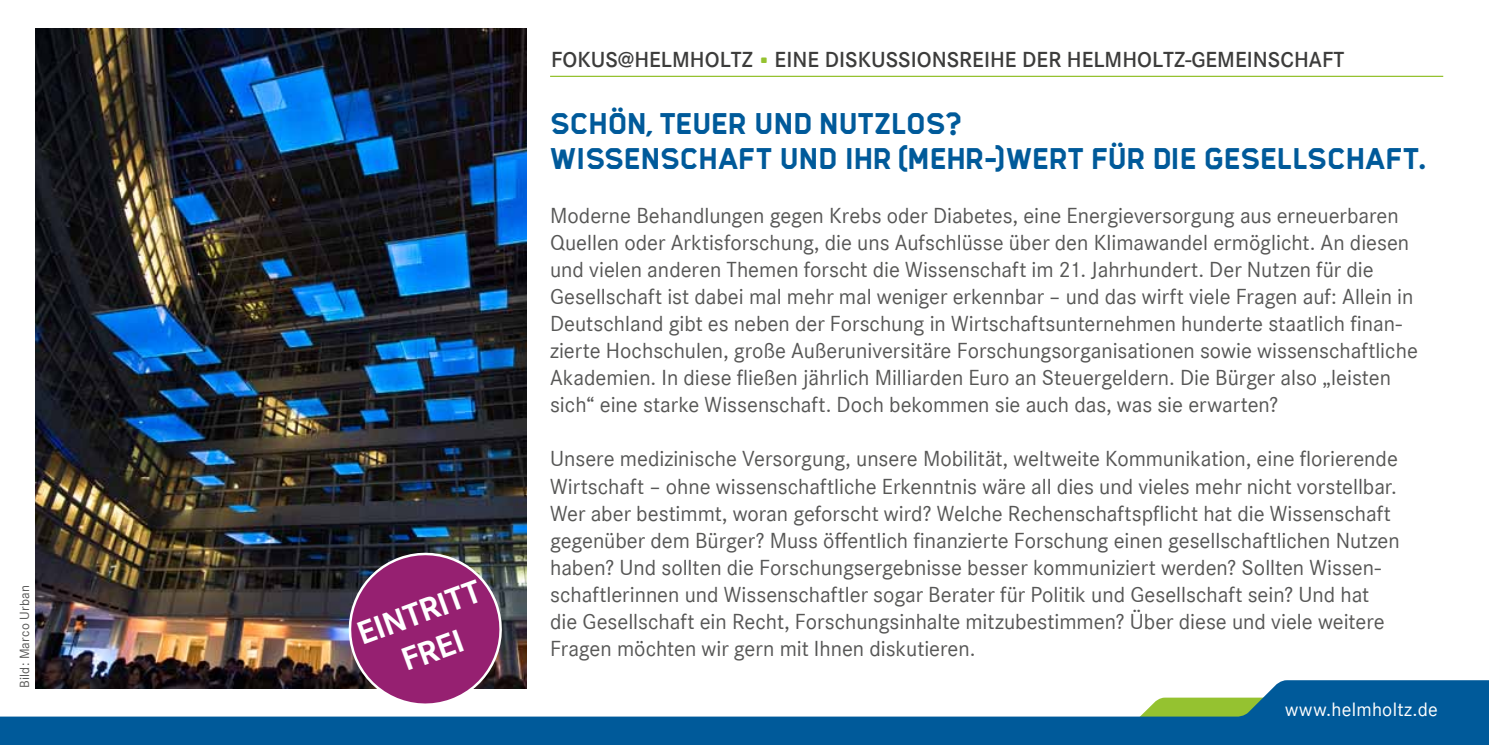
<style>
.page{position:relative;width:1489px;height:745px;background:#fff}
.page>*{position:absolute;margin:0;border:0;box-sizing:border-box;transform-origin:0 0}
.t1{font:700 33.25px/40px "Corporate S";color:#fff;text-align:center}
.t2{font:700 29.5px/35px "Hermann";color:#005a9a}
.t3{font:22.5px/27px "Corporate S";color:#575756}
.t4{font:600 22.5px "Corporate S";color:#3c3c3b}
.t5{font:20px "Corporate S";letter-spacing:.015em;color:#fff}
.t6{font:13.75px "Corporate S";letter-spacing:.025em;color:#575756}
.s1{font-family:"Hermann";font-weight:700;font-size:20px;color:#95c230}
</style>
<div class="page">
<svg style="left:0;top:680px;width:1488px;height:64px;fill:#005a9a"></svg>
<hr style="left:550px;top:76px;width:892px;height:1px;background:#95c230">
<img style="left:35px;top:28px;width:492px;height:659px">
<svg style="left:340px;top:544px;width:170px;height:170px;background:#8c4678"></svg>
<p class="t6" style="left:16px;top:687px;width:105px;rotate:-90deg">Bild: Marco Urban</p>
<h1 class="t1" style="left:351px;top:614px;width:131px;rotate:-20deg">EINTRITT<br>FREI</h1>
<p class="t4" style="left:551px;top:44px;width:26px">FOKUS</p>
<p class="t4" style="left:618px;top:44px;width:241px">@HELMHOLTZ <span class="s1">•</span> EINE DISKUSS</p>
<p class="t4" style="left:910px;top:44px;width:435px">IONSREIHE DER HELMHOLTZ-GEMEINSCHAFT</p>
<h2 class="t2" style="left:550px;top:106px;width:876px">SCHÖN, TEUER UND NUTZLOS?<br>WISSENSCHAFT UND IHR (MEHR-)WERT FÜR DIE GESELLSCHAFT.</h2>
<p class="t3" style="left:550px;top:201px;width:869px">Moderne Behandlungen gegen Krebs oder Diabetes, eine Energieversorgung aus erneuerbaren Quellen oder Arktisforschung, die uns Aufschlüsse über den Klimawandel ermöglicht. An diesen und vielen anderen Themen forscht die Wissenschaft im 21. Jahrhundert. Der Nutzen für die Gesellschaft ist dabei mal mehr mal weniger erkennbar – und das wirft viele Fragen auf: Allein in Deutschland gibt es neben der Forschung in Wirtschaftsunternehmen hunderte staatlich finan&shy;zierte Hochschulen, große Außeruniversitäre Forschungsorganisationen sowie wissenschaftliche Akademien. In diese fließen jährlich Milliarden Euro an Steuergeldern. Die Bürger also „leisten sich“ eine starke Wissenschaft. Doch bekommen sie auch das, was sie erwarten?</p>
<p class="t3" style="left:550px;top:444px;width:851px">Unsere medizinische Versorgung, unsere Mobilität, weltweite Kommunikation, eine florierende Wirtschaft – ohne wissenschaftliche Erkenntnis wäre all dies und vieles mehr nicht vorstellbar.<br>Wer aber bestimmt, woran geforscht wird? Welche Rechenschaftspflicht hat die Wissenschaft gegenüber dem Bürger? Muss öffentlich finanzierte Forschung einen gesellschaftlichen Nutzen haben? Und sollten die Forschungsergebnisse besser kommuniziert werden? Sollten Wissen&shy;schaftlerinnen und Wissenschaftler sogar Berater für Politik und Gesellschaft sein? Und hat die Gesellschaft ein Recht, Forschungsinhalte mitzubestimmen? Über diese und viele weitere Fragen möchten wir gern mit Ihnen diskutieren.</p>
<p class="t5" style="left:1284px;top:695px;width:154px">www.helmholtz.de</p>
</div>
